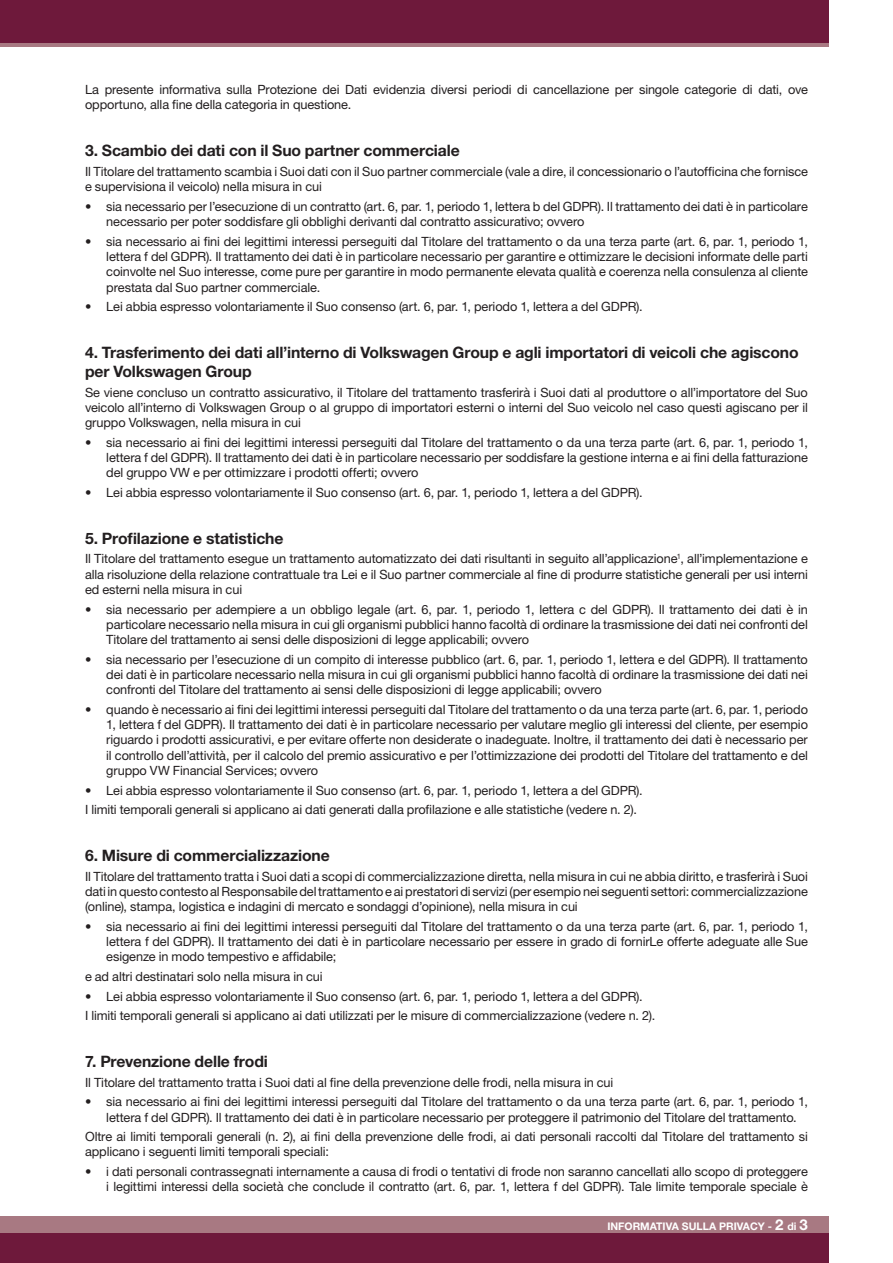
<style>
.page{position:relative;width:893px;height:1263px;background:#fff}
.page>*{position:absolute;margin:0;border:0;box-sizing:border-box;transform-origin:0 0}
.t1{font:700 15.75px/18.9px "Helvetica Neue LT Std";letter-spacing:-.01em;color:#231f20}
.t2{font:12.75px/15.3px "Helvetica Neue LT Std";letter-spacing:-.01em;color:#231f20;text-align:justify}
.t3{font:700 10.5px "Helvetica Neue LT Std";color:#fff}
.s1{font-size:15px}
</style>
<div class="page">
<div style="left:0;top:0;width:829px;height:47px;background:#a87982"></div>
<div style="left:0;top:1216px;width:829px;height:47px;background:#a87982"></div>
<div style="left:0;top:0;width:829px;height:43px;background:#6e193b"></div>
<div style="left:0;top:1233px;width:829px;height:30px;background:#6e193b"></div>
<p class="t2" style="left:85px;top:82px;width:724px">La presente informativa sulla Protezione dei Dati evidenzia diversi periodi di cancellazione per singole categorie di dati, ove opportuno, alla fine della categoria in questione.</p>
<p class="t1" style="left:85px;top:141px;width:376px">3. Scambio dei dati con il Suo partner commerciale</p>
<p class="t2" style="left:85px;top:164px;width:724px">Il Titolare del trattamento scambia i Suoi dati con il Suo partner commerciale (vale a dire, il concessionario o l’autofficina che fornisce e supervisiona il veicolo) nella misura in cui</p>
<p class="t2" style="left:106px;top:198px;width:703px;text-indent:-21px">• sia necessario per l’esecuzione di un contratto (art. 6, par. 1, periodo 1, lettera b del GDPR). Il trattamento dei dati è in particolare necessario per poter soddisfare gli obblighi derivanti dal contratto assicurativo; ovvero</p>
<p class="t2" style="left:106px;top:233px;width:703px;text-indent:-21px">• sia necessario ai fini dei legittimi interessi perseguiti dal Titolare del trattamento o da una terza parte (art. 6, par. 1, periodo 1, lettera f del GDPR). Il trattamento dei dati è in particolare necessario per garantire e ottimizzare le decisioni informate delle parti coinvolte nel Suo interesse, come pure per garantire in modo permanente elevata qualità e coerenza nella consulenza al cliente prestata dal Suo partner commerciale.</p>
<p class="t2" style="left:85px;top:299px;width:559px">• Lei abbia espresso volontariamente il Suo consenso (art. 6, par. 1, periodo 1, lettera a del GDPR).</p>
<p class="t1" style="left:85px;top:343px;width:715px">4. Trasferimento dei dati all’interno di Volkswagen Group e agli importatori di veicoli che agiscono per Volkswagen Group</p>
<p class="t2" style="left:85px;top:384px;width:724px">Se viene concluso un contratto assicurativo, il Titolare del trattamento trasferirà i Suoi dati al produttore o all’importatore del Suo veicolo all’interno di Volkswagen Group o al gruppo di importatori esterni o interni del Suo veicolo nel caso questi agiscano per il gruppo Volkswagen, nella misura in cui</p>
<p class="t2" style="left:106px;top:434px;width:703px;text-indent:-21px">• sia necessario ai fini dei legittimi interessi perseguiti dal Titolare del trattamento o da una terza parte (art. 6, par. 1, periodo 1, lettera f del GDPR). Il trattamento dei dati è in particolare necessario per soddisfare la gestione interna e ai fini della fatturazione del gruppo VW e per ottimizzare i prodotti offerti; ovvero</p>
<p class="t2" style="left:85px;top:484px;width:559px">• Lei abbia espresso volontariamente il Suo consenso (art. 6, par. 1, periodo 1, lettera a del GDPR).</p>
<p class="t1" style="left:85px;top:528px;width:200px">5. Profilazione e statistiche</p>
<p class="t2" style="left:85px;top:551px;width:724px">Il Titolare del trattamento esegue un trattamento automatizzato dei dati risultanti in seguito all’applicazione<sup>1</sup>, all’implementazione e alla risoluzione della relazione contrattuale tra Lei e il Suo partner commerciale al fine di produrre statistiche generali per usi interni ed esterni nella misura in cui</p>
<p class="t2" style="left:106px;top:601px;width:703px;text-indent:-21px">• sia necessario per adempiere a un obbligo legale (art. 6, par. 1, periodo 1, lettera c del GDPR). Il trattamento dei dati è in particolare necessario nella misura in cui gli organismi pubblici hanno facoltà di ordinare la trasmissione dei dati nei confronti del Titolare del trattamento ai sensi delle disposizioni di legge applicabili; ovvero</p>
<p class="t2" style="left:106px;top:651px;width:703px;text-indent:-21px">• sia necessario per l’esecuzione di un compito di interesse pubblico (art. 6, par. 1, periodo 1, lettera e del GDPR). Il trattamento dei dati è in particolare necessario nella misura in cui gli organismi pubblici hanno facoltà di ordinare la trasmissione dei dati nei confronti del Titolare del trattamento ai sensi delle disposizioni di legge applicabili; ovvero</p>
<p class="t2" style="left:106px;top:701px;width:703px;text-indent:-21px">• quando è necessario ai fini dei legittimi interessi perseguiti dal Titolare del trattamento o da una terza parte (art. 6, par. 1, periodo 1, lettera f del GDPR). Il trattamento dei dati è in particolare necessario per valutare meglio gli interessi del cliente, per esempio riguardo i prodotti assicurativi, e per evitare offerte non desiderate o inadeguate. Inoltre, il trattamento dei dati è necessario per il controllo dell’attività, per il calcolo del premio assicurativo e per l’ottimizzazione dei prodotti del Titolare del trattamento e del gruppo VW Financial Services; ovvero</p>
<p class="t2" style="left:85px;top:780px;width:559px;line-height:19.5px">• Lei abbia espresso volontariamente il Suo consenso (art. 6, par. 1, periodo 1, lettera a del GDPR).<br>I limiti temporali generali si applicano ai dati generati dalla profilazione e alle statistiche (vedere n. 2).</p>
<p class="t1" style="left:85px;top:846px;width:246px">6. Misure di commercializzazione</p>
<p class="t2" style="left:85px;top:868px;width:724px">Il Titolare del trattamento tratta i Suoi dati a scopi di commercializzazione diretta, nella misura in cui ne abbia diritto, e trasferirà i Suoi dati in questo contesto al Responsabile del trattamento e ai prestatori di servizi (per esempio nei seguenti settori: commercializzazione (online), stampa, logistica e indagini di mercato e sondaggi d’opinione), nella misura in cui</p>
<p class="t2" style="left:106px;top:918px;width:703px;text-indent:-21px">• sia necessario ai fini dei legittimi interessi perseguiti dal Titolare del trattamento o da una terza parte (art. 6, par. 1, periodo 1, lettera f del GDPR). Il trattamento dei dati è in particolare necessario per essere in grado di fornirLe offerte adeguate alle Sue esigenze in modo tempestivo e affidabile;</p>
<p class="t2" style="left:85px;top:969px;width:239px">e ad altri destinatari solo nella misura in cui</p>
<p class="t2" style="left:85px;top:986px;width:572px;line-height:19.5px">• Lei abbia espresso volontariamente il Suo consenso (art. 6, par. 1, periodo 1, lettera a del GDPR).<br>I limiti temporali generali si applicano ai dati utilizzati per le misure di commercializzazione (vedere n. 2).</p>
<p class="t1" style="left:85px;top:1052px;width:184px">7. Prevenzione delle frodi</p>
<p class="t2" style="left:85px;top:1074px;width:530px">Il Titolare del trattamento tratta i Suoi dati al fine della prevenzione delle frodi, nella misura in cui</p>
<p class="t2" style="left:106px;top:1094px;width:703px;text-indent:-21px">• sia necessario ai fini dei legittimi interessi perseguiti dal Titolare del trattamento o da una terza parte (art. 6, par. 1, periodo 1, lettera f del GDPR). Il trattamento dei dati è in particolare necessario per proteggere il patrimonio del Titolare del trattamento.</p>
<p class="t2" style="left:85px;top:1129px;width:724px">Oltre ai limiti temporali generali (n. 2), ai fini della prevenzione delle frodi, ai dati personali raccolti dal Titolare del trattamento si applicano i seguenti limiti temporali speciali:</p>
<p class="t2" style="left:85px;top:1163px;width:724px;text-align:right">• i dati personali contrassegnati internamente a causa di frodi o tentativi di frode non saranno cancellati allo scopo di proteggere i legittimi interessi della società che conclude il contratto (art. 6, par. 1, lettera f del GDPR). Tale limite temporale speciale è</p>
<p class="t3" style="left:607px;top:1220px;width:202px">INFORMATIVA SULLA PRIVACY - <span class="s1">2</span> di <span class="s1">3</span></p>
</div>
